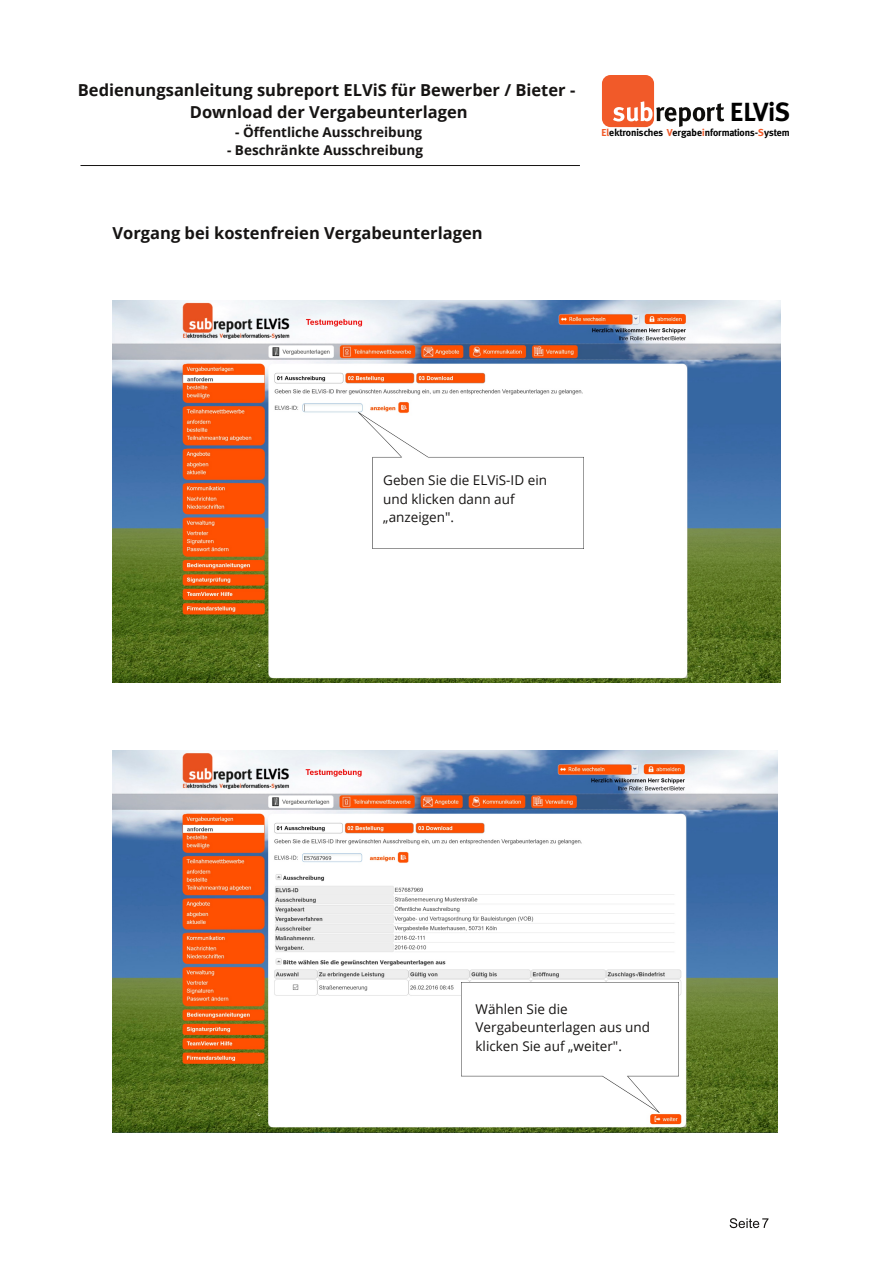
<style>
.page{position:relative;width:893px;height:1263px;background:#fff}
.page>*{position:absolute;margin:0;border:0;box-sizing:border-box;transform-origin:0 0}
.t1{font:700 26.25px "Meta";color:#000}
.t2{font:700 16.5px/22.5px "Open Sans";color:#161413;text-align:center}
.t3{font:13.5px/18.5px "Open Sans";color:#161413}
.t4{font:700 13.5px "Open Sans";color:#161413}
.t5{font:700 10.05px "Meta";color:#000}
.s1{color:#f15a29}
</style>
<div class="page">
<div style="left:602px;top:75px;width:52px;height:52px;background:#f15a29;border-radius:9px"></div>
<svg style="left:613px;top:101px;width:111px;height:26px"></svg>
<hr style="left:81px;top:165px;width:499px;height:1px;background:#161413">
<img style="left:112px;top:300px;width:669px;height:382px">
<img style="left:112px;top:750px;width:665px;height:382px">
<svg style="left:730px;top:1218px;width:38px;height:10px"></svg>
<img style="left:358px;top:412px;width:225px;height:136px">
<img style="left:462px;top:982px;width:216px;height:131px">
<p class="t2" style="left:78px;top:78px;width:499px">Bedienungsanleitung subreport ELViS für Bewerber / Bieter -<br>Download der Vergabeunterlagen</p>
<p class="t4" style="left:235px;top:122px;width:188px">- Öffentliche Ausschreibung</p>
<p class="t4" style="left:227px;top:141px;width:197px">- Beschränkte Ausschreibung</p>
<p class="t2" style="left:112px;top:221px;width:372px">Vorgang bei kostenfreien Vergabeunterlagen</p>
<h1 class="t1" style="left:730px;top:101px;width:61px">ELViS</h1>
<p class="t5" style="left:602px;top:129px;width:190px"><span class="s1">El</span>ektronisches <span class="s1">V</span>ergabe nformations-<span class="s1">S</span>ystem</p>
<p class="t3" style="left:383px;top:471px;width:165px">Geben Sie die ELViS-ID ein und klicken dann auf „anzeigen".</p>
<p class="t3" style="left:476px;top:1000px;width:176px">Wählen Sie die<br>Vergabeunterlagen aus und klicken Sie auf „weiter".</p>
</div>
